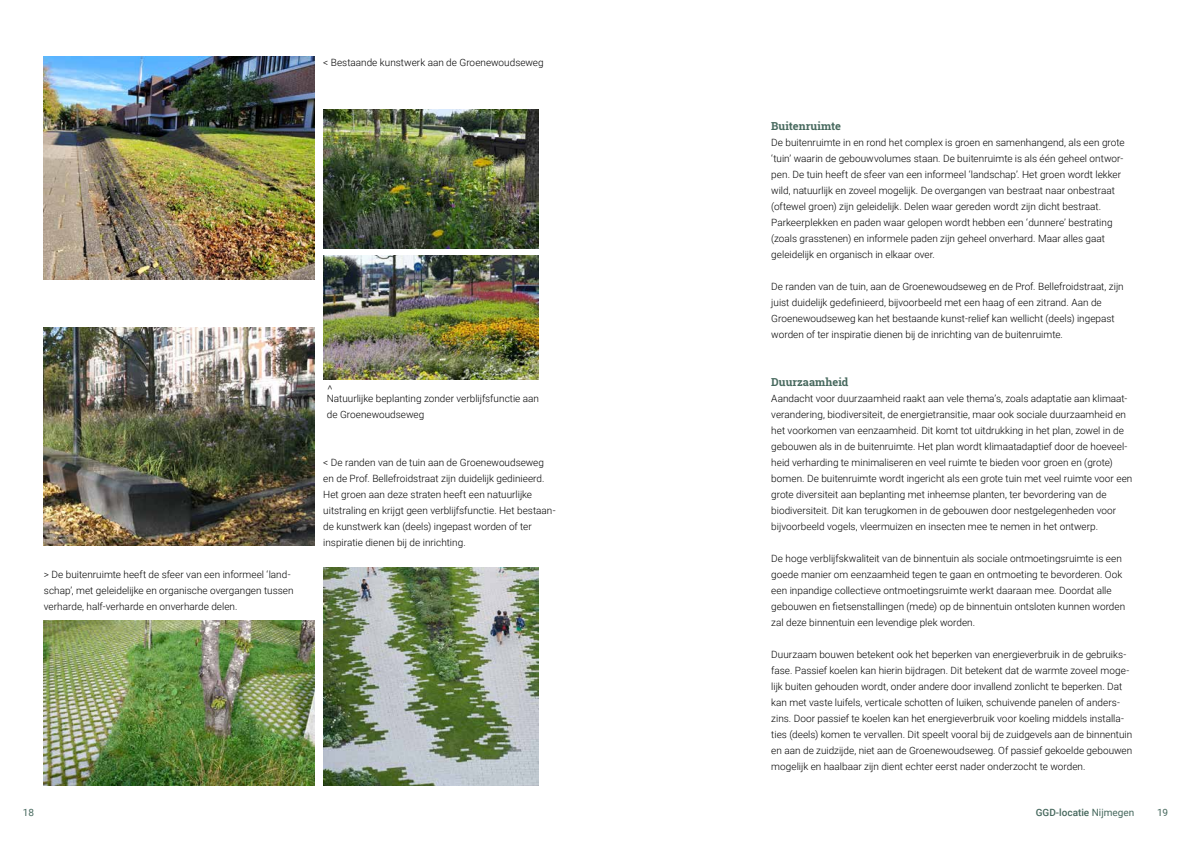
<style>
.page{position:relative;width:1191px;height:842px;background:#fff}
.page>*{position:absolute;margin:0;border:0;box-sizing:border-box;transform-origin:0 0}
.t1{font:700 11px "Roboto Slab";color:#47695e}
.t2{font:300 10px/16px "Roboto";color:#000}
.t3{font:500 10px "Roboto";color:#47695e}
.t4{font:10px "Roboto";color:#47695e}
.s1{font-weight:400}
</style>
<div class="page">
<img style="left:44px;top:57px;width:271px;height:222px">
<img style="left:44px;top:621px;width:271px;height:164px">
<img style="left:323px;top:567px;width:216px;height:218px">
<img style="left:44px;top:328px;width:271px;height:218px">
<img style="left:323px;top:110px;width:216px;height:139px">
<img style="left:323px;top:256px;width:216px;height:123px">
<p class="t2" style="left:323px;top:54px;width:222px">&lt; Bestaande kunstwerk aan de Groenewoudseweg</p>
<p class="t2" style="left:44px;top:566px;width:251px">&gt; De buitenruimte heeft de sfeer van een informeel ‘land&shy;schap’, met geleidelijke en organische overgangen tussen verharde, half-verharde en onverharde delen.</p>
<p class="t2" style="left:339px;top:385px;width:7px;rotate:90deg">&lt;</p>
<p class="t2" style="left:327px;top:390px;width:214px">Natuurlijke beplanting zonder verblijfsfunctie aan de Groenewoudseweg</p>
<p class="t2" style="left:323px;top:454px;width:234px">&lt; De randen van de tuin aan de Groenewoudseweg en de Prof. Bellefroidstraat zijn duidelijk gedinieerd.<br>Het groen aan deze straten heeft een natuurlijke uitstraling en krijgt geen verblijfsfunctie. Het bestaan&shy;de kunstwerk kan (deels) ingepast worden of ter inspiratie dienen bij de inrichting.</p>
<p class="t1" style="left:771px;top:118px;width:71px">Buitenruimte</p>
<p class="t2" style="left:771px;top:134px;width:355px">De buitenruimte in en rond het complex is groen en samenhangend, als een grote ‘tuin’ waarin de gebouwvolumes staan. De buitenruimte is als één geheel ontwor&shy;pen. De tuin heeft de sfeer van een informeel ‘landschap’. Het groen wordt lekker wild, natuurlijk en zoveel mogelijk. De overgangen van bestraat naar onbestraat (oftewel groen) zijn geleidelijk. Delen waar gereden wordt zijn dicht bestraat.<br>Parkeerplekken en paden waar gelopen wordt hebben een ‘dunnere’ bestrating (zoals grasstenen) en informele paden zijn geheel onverhard. Maar alles gaat geleidelijk en organisch in elkaar over.</p>
<p class="t2" style="left:771px;top:278px;width:354px">De randen van de tuin, aan de Groenewoudseweg en de Prof. Bellefroidstraat, zijn juist duidelijk gedefinieerd, bijvoorbeeld met een haag of een zitrand. Aan de Groenewoudseweg kan het bestaande kunst-relief kan wellicht (deels) ingepast worden of ter inspiratie dienen bij de inrichting van de buitenruimte.</p>
<p class="t1" style="left:771px;top:374px;width:79px">Duurzaamheid</p>
<p class="t2" style="left:771px;top:390px;width:362px">Aandacht voor duurzaamheid raakt aan vele thema’s, zoals adaptatie aan klimaat&shy;verandering, biodiversiteit, de energietransitie, maar ook sociale duurzaamheid en het voorkomen van eenzaamheid. Dit komt tot uitdrukking in het plan, zowel in de gebouwen als in de buitenruimte. Het plan wordt klimaatadaptief door de hoeveel&shy;heid verharding te minimaliseren en veel ruimte te bieden voor groen en (grote) bomen. De buitenruimte wordt ingericht als een grote tuin met veel ruimte voor een grote diversiteit aan beplanting met inheemse planten, ter bevordering van de biodiversiteit. Dit kan terugkomen in de gebouwen door nestgelegenheden voor bijvoorbeeld vogels, vleermuizen en insecten mee te nemen in het ontwerp.</p>
<p class="t2" style="left:771px;top:550px;width:355px">De hoge verblijfskwaliteit van de binnentuin als sociale ontmoetingsruimte is een goede manier om eenzaamheid tegen te gaan en ontmoeting te bevorderen. Ook een inpandige collectieve ontmoetingsruimte werkt daaraan mee. Doordat alle gebouwen en fietsenstallingen (mede) op de binnentuin ontsloten kunnen worden zal deze binnentuin een levendige plek worden.</p>
<p class="t2" style="left:771px;top:646px;width:362px">Duurzaam bouwen betekent ook het beperken van energieverbruik in de gebruiks&shy;fase. Passief koelen kan hierin bijdragen. Dit betekent dat de warmte zoveel moge&shy;lijk buiten gehouden wordt, onder andere door invallend zonlicht te beperken. Dat kan met vaste luifels, verticale schotten of luiken, schuivende panelen of anders&shy;zins. Door passief te koelen kan het energieverbruik voor koeling middels installa&shy;ties (deels) komen te vervallen. Dit speelt vooral bij de zuidgevels aan de binnentuin en aan de zuidzijde, niet aan de Groenewoudseweg. Of passief gekoelde gebouwen mogelijk en haalbaar zijn dient echter eerst nader onderzocht te worden.</p>
<p class="t4" style="left:23px;top:806px;width:13px">18</p>
<p class="t3" style="left:1035px;top:806px;width:100px">GGD-locatie <span class="s1">Nijmegen</span></p>
<p class="t4" style="left:1157px;top:806px;width:13px">19</p>
</div>
